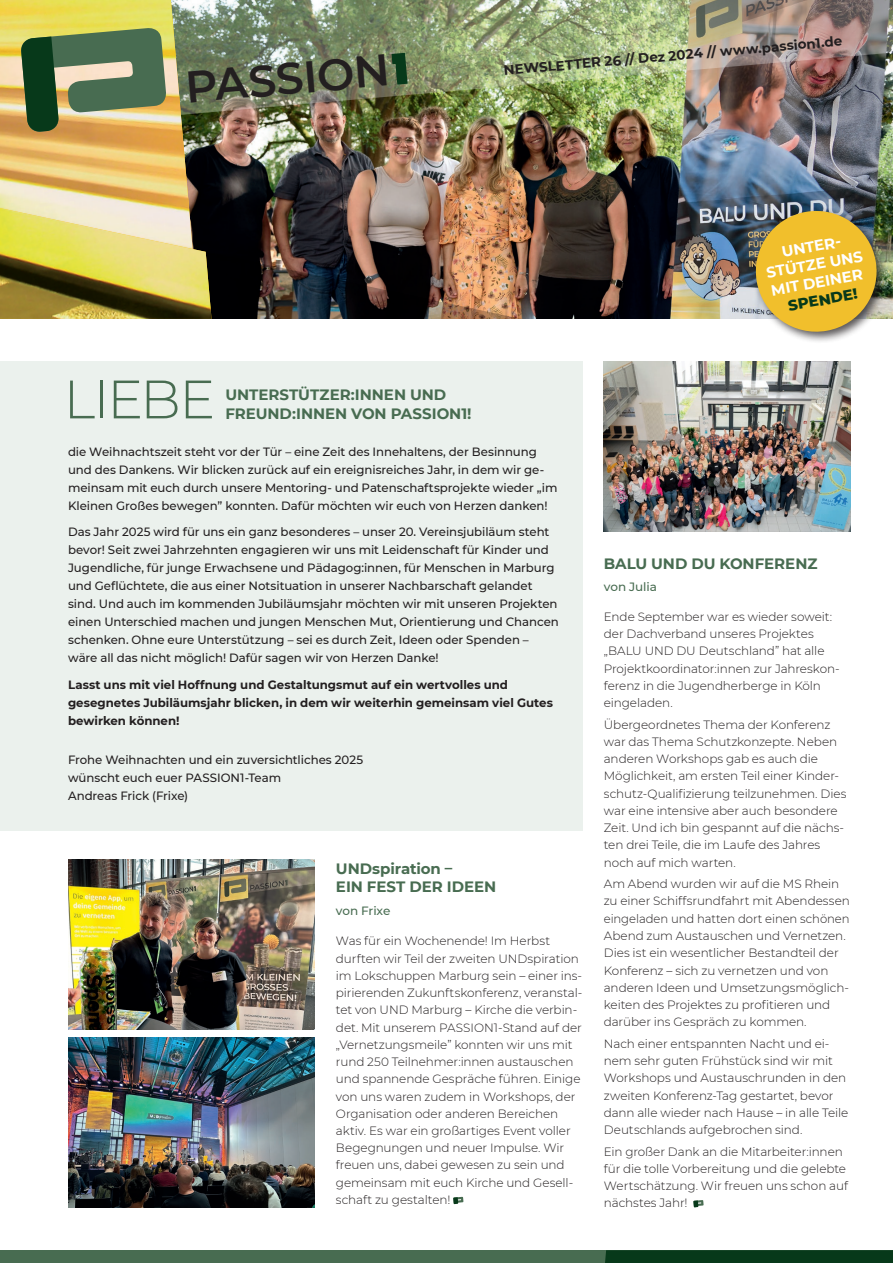
<style>
.page{position:relative;width:893px;height:1263px;background:#fff}
.page>*{position:absolute;margin:0;border:0;box-sizing:border-box;transform-origin:0 0}
.t1{font:300 54px "Montserrat";letter-spacing:-.035em;color:#486c51}
.t2{font:600 44.4px "Montserrat";color:#231f20}
.t3{font:700 15px/18.8px "Montserrat";letter-spacing:-.005em;color:#486c51}
.t4{font:700 15px/18px "Montserrat";color:#fff;text-align:center}
.t5{font:800 15px "Montserrat";color:#07391a}
.t6{font:700 13.5px "Montserrat";color:#231f20}
.t7{font:300 12px/17.2px "Montserrat";letter-spacing:-.005em;color:#231f20}
.t8{font:500 12px/18px "Montserrat";letter-spacing:-.005em;color:#231f20}
.t9{font:700 12px/18px "Montserrat";color:#231f20}
.t10{font:500 12px "Montserrat";letter-spacing:-.01em;color:#486c51}
</style>
<div class="page">
<img style="left:199px;top:147px;width:694px;height:172px">
<img style="left:68px;top:859px;width:247px;height:170px">
<img style="left:68px;top:1037px;width:247px;height:171px">
<div style="left:0;top:361px;width:583px;height:470px;background:#ebf1ed"></div>
<img style="left:604px;top:361px;width:246px;height:170px">
<svg style="left:453px;top:1197px;width:10px;height:7px"></svg>
<svg style="left:693px;top:1200px;width:11px;height:7px"></svg>
<img style="left:199px;top:0;width:694px;height:147px">
<img style="left:199px;top:199px;width:432px;height:120px">
<img style="left:0;top:0;width:199px;height:205px">
<img style="left:0;top:205px;width:212px;height:114px">
<div style="left:0;top:1250px;width:893px;height:13px;background:#486c51"></div>
<svg style="left:605px;top:1250px;width:288px;height:13px;background:#083a1b"></svg>
<svg style="left:20px;top:27px;width:147px;height:106px;background:#79865b"></svg>
<svg style="left:391px;top:53px;width:17px;height:32px"></svg>
<div style="left:752px;top:207px;width:137px;height:137px;background:#231f20;opacity:.75"></div>
<img style="left:751px;top:206px;width:130px;height:131px">
<h2 class="t2" style="left:183px;top:56px;width:206px;rotate:-5deg">PASSION</h2>
<p class="t6" style="left:503px;top:61px;width:341px;rotate:-5deg">NEWSLETTER 26 // Dez 2024 // www.passion1.de</p>
<p class="t4" style="left:762px;top:246px;width:99px;rotate:-10deg">UNTER-<br>STÜTZE UNS<br>MIT DEINER</p>
<p class="t5" style="left:786px;top:295px;width:72px;rotate:-10deg">SPENDE!</p>
<h1 class="t1" style="left:64px;top:362px;width:153px">LIEBE</h1>
<p class="t3" style="left:225px;top:385px;width:248px">UNTERSTÜTZER:INNEN UND<br>FREUND:INNEN VON PASSION1!</p>
<p class="t8" style="left:68px;top:442px;width:491px">die Weihnachtszeit steht vor der Tür – eine Zeit des Innehaltens, der Besinnung und des Dankens. Wir blicken zurück auf ein ereignisreiches Jahr, in dem wir ge&shy;meinsam mit euch durch unsere Mentoring- und Patenschaftsprojekte wieder „im Kleinen Großes bewegen” konnten. Dafür möchten wir euch von Herzen danken!</p>
<p class="t8" style="left:68px;top:522px;width:492px">Das Jahr 2025 wird für uns ein ganz besonderes – unser 20. Vereinsjubiläum steht bevor! Seit zwei Jahrzehnten engagieren wir uns mit Leidenschaft für Kinder und Jugendliche, für junge Erwachsene und Pädagog:innen, für Menschen in Marburg und Geflüchtete, die aus einer Notsituation in unserer Nachbarschaft gelandet sind. Und auch im kommenden Jubiläumsjahr möchten wir mit unseren Projekten einen Unterschied machen und jungen Menschen Mut, Orientierung und Chancen schenken. Ohne eure Unterstützung – sei es durch Zeit, Ideen oder Spenden – wäre all das nicht möglich! Dafür sagen wir von Herzen Danke!</p>
<p class="t9" style="left:68px;top:675px;width:486px">Lasst uns mit viel Hoffnung und Gestaltungsmut auf ein wertvolles und gesegnetes Jubiläumsjahr blicken, in dem wir weiterhin gemeinsam viel Gutes bewirken können!</p>
<p class="t8" style="left:68px;top:750px;width:297px">Frohe Weihnachten und ein zuversichtliches 2025 wünscht euch euer PASSION1-Team<br>Andreas Frick (Frixe)</p>
<p class="t3" style="left:336px;top:858px;width:162px">UNDspiration –<br>EIN FEST DER IDEEN</p>
<p class="t10" style="left:336px;top:903px;width:56px">von Frixe</p>
<p class="t7" style="left:336px;top:932px;width:248px">Was für ein Wochenende! Im Herbst durften wir Teil der zweiten UNDspiration im Lokschuppen Marburg sein – einer ins&shy;pirierenden Zukunftskonferenz, veranstal&shy;tet von UND Marburg – Kirche die verbin&shy;det. Mit unserem PASSION1-Stand auf der „Vernetzungsmeile” konnten wir uns mit rund 250 Teilnehmer:innen austauschen und spannende Gespräche führen. Einige von uns waren zudem in Workshops, der Organisation oder anderen Bereichen aktiv. Es war ein großartiges Event voller Begegnungen und neuer Impulse. Wir freuen uns, dabei gewesen zu sein und gemeinsam mit euch Kirche und Gesell&shy;schaft zu gestalten!</p>
<p class="t3" style="left:604px;top:554px;width:215px">BALU UND DU KONFERENZ</p>
<p class="t10" style="left:604px;top:578px;width:55px">von Julia</p>
<p class="t7" style="left:604px;top:608px;width:237px">Ende September war es wieder soweit: der Dachverband unseres Projektes „BALU UND DU Deutschland” hat alle Projektkoordinator:innen zur Jahreskon&shy;ferenz in die Jugendherberge in Köln eingeladen.</p>
<p class="t7" style="left:604px;top:715px;width:244px">Übergeordnetes Thema der Konferenz war das Thema Schutzkonzepte. Neben anderen Workshops gab es auch die Möglichkeit, am ersten Teil einer Kinder&shy;schutz-Qualifizierung teilzunehmen. Dies war eine intensive aber auch besondere Zeit. Und ich bin gespannt auf die nächs&shy;ten drei Teile, die im Laufe des Jahres noch auf mich warten.</p>
<p class="t7" style="left:604px;top:875px;width:248px">Am Abend wurden wir auf die MS Rhein zu einer Schiffsrundfahrt mit Abendessen eingeladen und hatten dort einen schönen Abend zum Austauschen und Vernetzen.<br>Dies ist ein wesentlicher Bestandteil der Konferenz – sich zu vernetzen und von anderen Ideen und Umsetzungsmöglich&shy;keiten des Projektes zu profitieren und darüber ins Gespräch zu kommen.</p>
<p class="t7" style="left:604px;top:1034px;width:246px">Nach einer entspannten Nacht und ei&shy;nem sehr guten Frühstück sind wir mit Workshops und Austauschrunden in den zweiten Konferenz-Tag gestartet, bevor dann alle wieder nach Hause – in alle Teile Deutschlands aufgebrochen sind.</p>
<p class="t7" style="left:604px;top:1142px;width:246px">Ein großer Dank an die Mitarbeiter:innen für die tolle Vorbereitung und die gelebte Wertschätzung. Wir freuen uns schon auf nächstes Jahr!</p>
</div>
